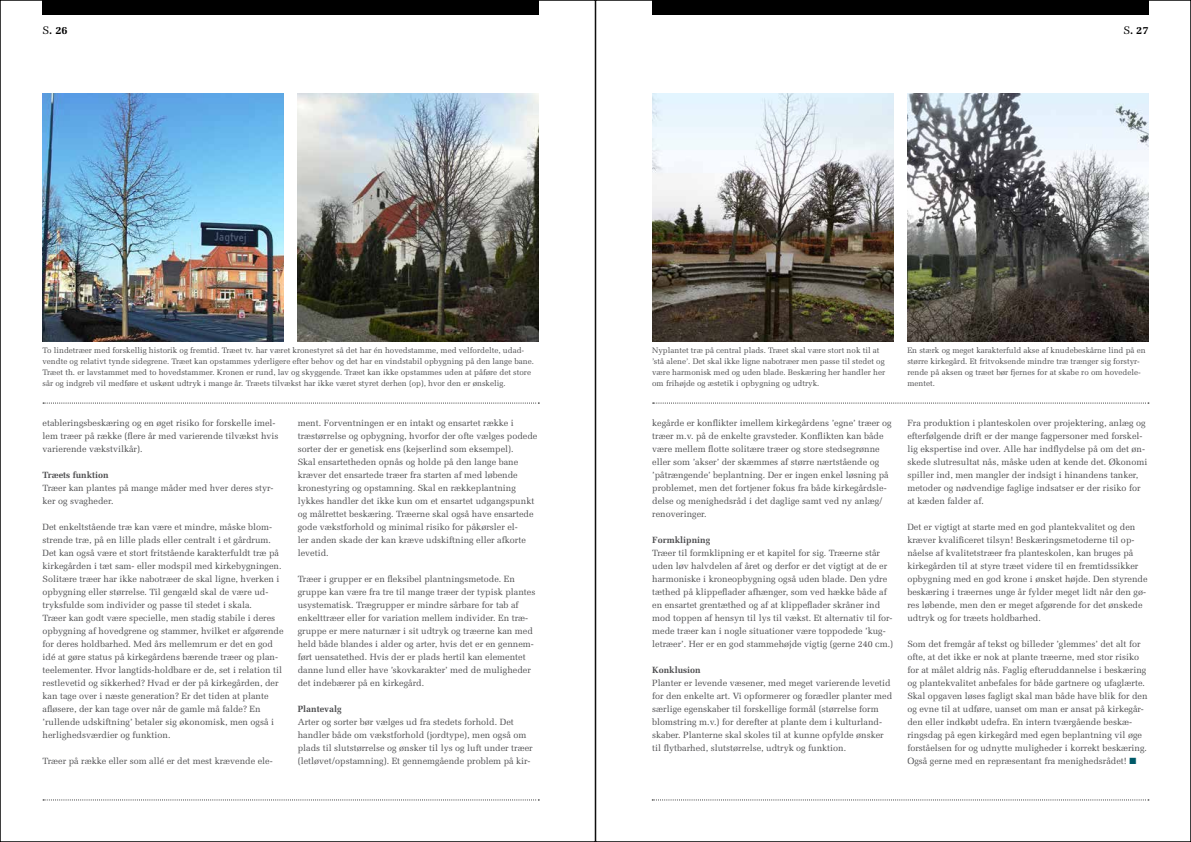
<style>
.page{position:relative;width:1191px;height:842px;background:#fff}
.page>*{position:absolute;margin:0;border:0;box-sizing:border-box;transform-origin:0 0}
.t1{font:700 11px "Melior";color:#000}
.t2{font:9px/13px "Melior";color:#4d4d4f}
.t3{font:700 9px "Melior";color:#4d4d4f}
.t4{font:8px/11px "Melior";color:#4d4d4f}
.s1{font-weight:400}
.s2{color:#005a69}
</style>
<div class="page">
<div style="left:43px;top:0;width:496px;height:14px;background:#000"></div>
<div style="left:652px;top:0;width:496px;height:14px;background:#000"></div>
<svg style="left:652px;top:799px;width:497px;height:1px"></svg>
<svg style="left:43px;top:799px;width:496px;height:1px"></svg>
<svg style="left:43px;top:403px;width:496px;height:1px"></svg>
<svg style="left:652px;top:403px;width:497px;height:1px"></svg>
<img style="left:43px;top:94px;width:240px;height:247px">
<img style="left:652px;top:94px;width:241px;height:247px">
<img style="left:298px;top:94px;width:241px;height:247px">
<img style="left:907px;top:94px;width:241px;height:247px">
<p class="t1" style="left:43px;top:23px;width:27px"><span class="s1">S</span>. 26</p>
<p class="t1" style="left:1123px;top:23px;width:27px"><span class="s1">S</span>. 27</p>
<p class="t4" style="left:43px;top:344px;width:493px">To lindetræer med forskellig historik og fremtid. Træet tv. har været kronestyret så det har én hovedstamme, med velfordelte, udad&shy;vendte og relativt tynde sidegrene. Træet kan opstammes yderligere efter behov og det har en vindstabil opbygning på den lange bane.<br>Træet th. er lavstammet med to hovedstammer. Kronen er rund, lav og skyggende. Træet kan ikke opstammes uden at påføre det store sår og indgreb vil medføre et uskønt udtryk i mange år. Træets tilvækst har ikke været styret derhen (op), hvor den er ønskelig.</p>
<p class="t4" style="left:652px;top:344px;width:234px">Nyplantet træ på central plads. Træet skal være stort nok til at ’stå alene’. Det skal ikke ligne nabotræer men passe til stedet og være harmonisk med og uden blade. Beskæring her handler her om frihøjde og æstetik i opbygning og udtryk.</p>
<p class="t4" style="left:907px;top:344px;width:240px">En stærk og meget karakterfuld akse af knudebeskårne lind på en større kirkegård. Et fritvoksende mindre træ trænger sig forstyr&shy;rende på aksen og træet bør fjernes for at skabe ro om hovedele&shy;mentet.</p>
<p class="t2" style="left:43px;top:416px;width:238px">etableringsbeskæring og en øget risiko for forskelle imel&shy;lem træer på række (flere år med varierende tilvækst hvis varierende vækstvilkår).</p>
<p class="t3" style="left:43px;top:469px;width:68px">Træets funktion</p>
<p class="t2" style="left:43px;top:481px;width:232px">Træer kan plantes på mange måder med hver deres styr&shy;ker og svagheder.</p>
<p class="t2" style="left:43px;top:520px;width:242px">Det enkeltstående træ kan være et mindre, måske blom&shy;strende træ, på en lille plads eller centralt i et gårdrum.<br>Det kan også være et stort fritstående karakterfuldt træ på kirkegården i tæt sam- eller modspil med kirkebygningen.<br>Solitære træer har ikke nabotræer de skal ligne, hverken i opbygning eller størrelse. Til gengæld skal de være ud&shy;tryksfulde som individer og passe til stedet i skala.<br>Træer kan godt være specielle, men stadig stabile i deres opbygning af hovedgrene og stammer, hvilket er afgørende for deres holdbarhed. Med års mellemrum er det en god idé at gøre status på kirkegårdens bærende træer og plan&shy;teelementer. Hvor langtids-holdbare er de, set i relation til restlevetid og sikkerhed? Hvad er der på kirkegården, der kan tage over i næste generation? Er det tiden at plante afløsere, der kan tage over når de gamle må falde? En ’rullende udskiftning’ betaler sig økonomisk, men også i herlighedsværdier og funktion.</p>
<p class="t2" style="left:43px;top:754px;width:232px">Træer på række eller som allé er det mest krævende ele-</p>
<p class="t2" style="left:298px;top:416px;width:241px">ment. Forventningen er en intakt og ensartet række i træstørrelse og opbygning, hvorfor der ofte vælges podede sorter der er genetisk ens (kejserlind som eksempel).<br>Skal ensartetheden opnås og holde på den lange bane kræver det ensartede træer fra starten af med løbende kronestyring og opstamning. Skal en rækkeplantning lykkes handler det ikke kun om et ensartet udgangspunkt og målrettet beskæring. Træerne skal også have ensartede gode vækstforhold og minimal risiko for påkørsler el-<br>ler anden skade der kan kræve udskiftning eller afkorte levetid.</p>
<p class="t2" style="left:298px;top:572px;width:239px">Træer i grupper er en fleksibel plantningsmetode. En gruppe kan være fra tre til mange træer der typisk plantes usystematisk. Trægrupper er mindre sårbare for tab af enkelttræer eller for variation mellem individer. En træ&shy;gruppe er mere naturnær i sit udtryk og træerne kan med held både blandes i alder og arter, hvis det er en gennem&shy;ført uensatethed. Hvis der er plads hertil kan elementet danne lund eller have ’skovkarakter’ med de muligheder det indebærer på en kirkegård.</p>
<p class="t3" style="left:298px;top:703px;width:46px">Plantevalg</p>
<p class="t2" style="left:298px;top:715px;width:236px">Arter og sorter bør vælges ud fra stedets forhold. Det handler både om vækstforhold (jordtype), men også om plads til slutstørrelse og ønsker til lys og luft under træer (letløvet/opstamning). Et gennemgående problem på kir-</p>
<p class="t2" style="left:652px;top:416px;width:241px">kegårde er konflikter imellem kirkegårdens ’egne’ træer og træer m.v. på de enkelte gravsteder. Konflikten kan både være mellem flotte solitære træer og store stedsegrønne eller som ’akser’ der skæmmes af større nærtstående og ’påtrængende’ beplantning. Der er ingen enkel løsning på problemet, men det fortjener fokus fra både kirkegårdsle&shy;delse og menighedsråd i det daglige samt ved ny anlæg/ renoveringer.</p>
<p class="t3" style="left:652px;top:534px;width:59px">Formklipning</p>
<p class="t2" style="left:652px;top:546px;width:242px">Træer til formklipning er et kapitel for sig. Træerne står uden løv halvdelen af året og derfor er det vigtigt at de er harmoniske i kroneopbygning også uden blade. Den ydre tæthed på klippeflader afhænger, som ved hække både af en ensartet grentæthed og af at klippeflader skråner ind mod toppen af hensyn til lys til vækst. Et alternativ til for&shy;mede træer kan i nogle situationer være toppodede ’kug&shy;letræer’. Her er en god stammehøjde vigtig (gerne 240 cm.)</p>
<p class="t3" style="left:652px;top:664px;width:50px">Konklusion</p>
<p class="t2" style="left:652px;top:676px;width:242px">Planter er levende væsener, med meget varierende levetid for den enkelte art. Vi opformerer og forædler planter med særlige egenskaber til forskellige formål (størrelse form blomstring m.v.) for derefter at plante dem i kulturland&shy;skaber. Planterne skal skoles til at kunne opfylde ønsker til flytbarhed, slutstørrelse, udtryk og funktion.</p>
<p class="t2" style="left:907px;top:416px;width:241px">Fra produktion i planteskolen over projektering, anlæg og efterfølgende drift er der mange fagpersoner med forskel&shy;lig ekspertise ind over. Alle har indflydelse på om det øn&shy;skede slutresultat nås, måske uden at kende det. Økonomi spiller ind, men mangler der indsigt i hinandens tanker, metoder og nødvendige faglige indsatser er der risiko for at kæden falder af.</p>
<p class="t2" style="left:907px;top:520px;width:242px">Det er vigtigt at starte med en god plantekvalitet og den kræver kvalificeret tilsyn! Beskæringsmetoderne til op&shy;nåelse af kvalitetstræer fra planteskolen, kan bruges på kirkegården til at styre træet videre til en fremtidssikker opbygning med en god krone i ønsket højde. Den styrende beskæring i træernes unge år fylder meget lidt når den gø&shy;res løbende, men den er meget afgørende for det ønskede udtryk og for træets holdbarhed.</p>
<p class="t2" style="left:907px;top:637px;width:242px">Som det fremgår af tekst og billeder ’glemmes’ det alt for ofte, at det ikke er nok at plante træerne, med stor risiko for at målet aldrig nås. Faglig efteruddannelse i beskæring og plantekvalitet anbefales for både gartnere og ufaglærte.<br>Skal opgaven løses fagligt skal man både have blik for den og evne til at udføre, uanset om man er ansat på kirkegår&shy;den eller indkøbt udefra. En intern tværgående beskæ&shy;ringsdag på egen kirkegård med egen beplantning vil øge forståelsen for og udnytte muligheder i korrekt beskæring.<br>Også gerne med en repræsentant fra menighedsrådet! <span class="s2">■</span></p>
</div>
